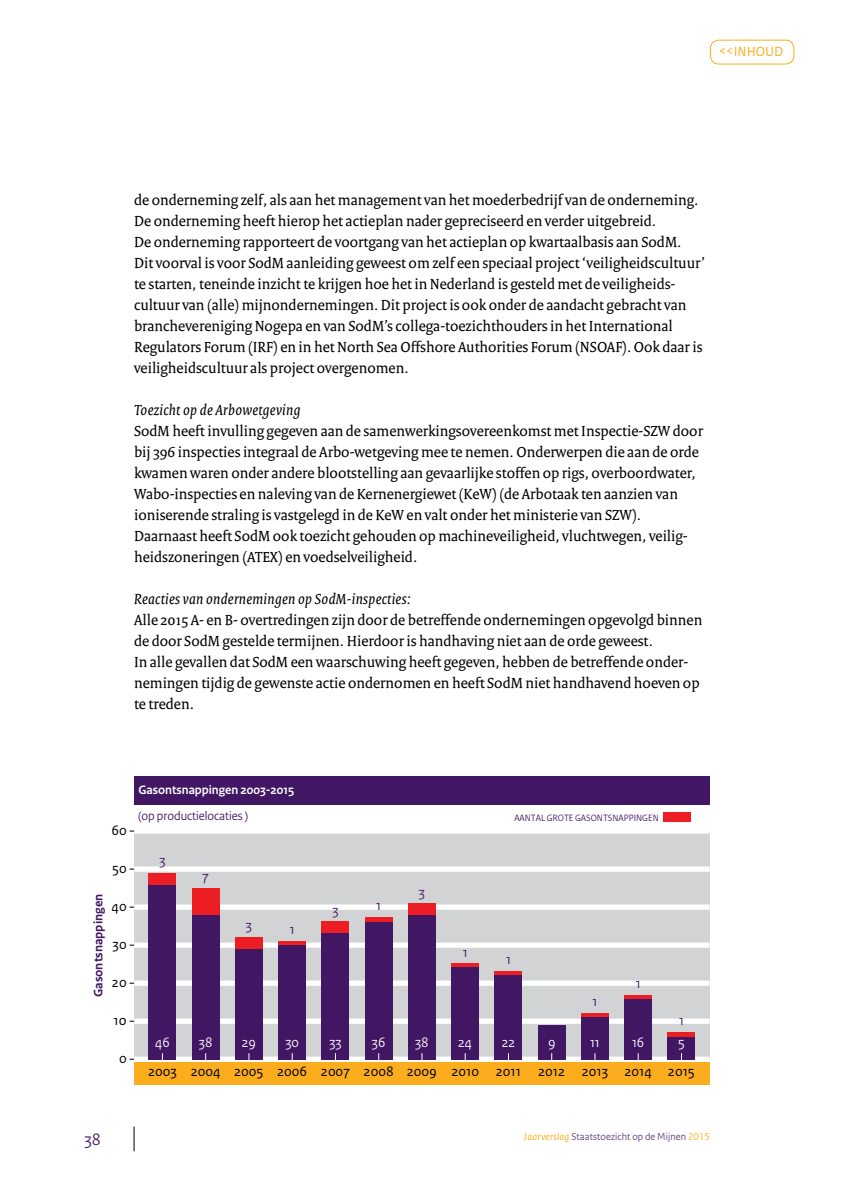
<style>
.page{position:relative;width:844px;height:1191px;background:#fff}
.page>*{position:absolute;margin:0;border:0;box-sizing:border-box;transform-origin:0 0}
.t1{font:17.5px "Rijksoverheid Sans Heading";color:#411663}
.t2{font:15.75px/21px "Rijksoverheid Serif";color:#000}
.t3{font:italic 15.75px "Rijksoverheid Serif";letter-spacing:.025em;color:#000}
.t4{font:14.53px "Rijksoverheid Sans Text";color:#000}
.t5{font:14.53px "Rijksoverheid Sans Heading";color:#fff}
.t6{font:14.53px "Rijksoverheid Sans Heading";color:#411663}
.t7{font:14px "Rijksoverheid Sans Text";color:#fbad1d}
.t8{font:700 12.95px "Rijksoverheid Sans Heading";color:#fff}
.t9{font:12.95px "Rijksoverheid Sans Heading";color:#411663}
.t10{font:700 12.95px "Rijksoverheid Sans Text";color:#411663}
.t11{font:10.5px "Rijksoverheid Sans Heading";letter-spacing:.01em;color:#5a3c78}
.t12{font:9.62px "Rijksoverheid Sans Heading";color:#411663}
.s1{font-family:"Rijksoverheid Sans Text";font-style:italic;color:#fbad1d}
.s2{color:#fbad1d}
</style>
<div class="page">
<svg style="left:134px;top:1126px;width:1px;height:25px"></svg>
<div style="left:134px;top:776px;width:575px;height:29px;background:#411663"></div>
<div style="left:134px;top:1061px;width:575px;height:23px;background:#fbad1d"></div>
<div style="left:134px;top:831px;width:575px;height:228px;background:#d1d3d4"></div>
<div style="left:134px;top:828px;width:575px;height:5px;background:#fff"></div>
<div style="left:134px;top:904px;width:575px;height:5px;background:#fff"></div>
<div style="left:134px;top:866px;width:575px;height:5px;background:#fff"></div>
<div style="left:134px;top:942px;width:575px;height:5px;background:#fff"></div>
<div style="left:134px;top:980px;width:575px;height:5px;background:#fff"></div>
<div style="left:134px;top:1018px;width:575px;height:5px;background:#fff"></div>
<svg style="left:134px;top:1056px;width:575px;height:4px"></svg>
<div style="left:663px;top:812px;width:28px;height:10px;background:#ed1d24"></div>
<div style="left:537px;top:1024px;width:28px;height:35px;background:#411663"></div>
<div style="left:235px;top:937px;width:28px;height:79px;background:#ed1d24"></div>
<div style="left:235px;top:949px;width:28px;height:110px;background:#411663"></div>
<div style="left:278px;top:941px;width:28px;height:74px;background:#ed1d24"></div>
<div style="left:278px;top:945px;width:28px;height:114px;background:#411663"></div>
<div style="left:321px;top:921px;width:28px;height:95px;background:#ed1d24"></div>
<div style="left:321px;top:933px;width:28px;height:126px;background:#411663"></div>
<div style="left:365px;top:917px;width:27px;height:98px;background:#ed1d24"></div>
<div style="left:365px;top:921px;width:27px;height:138px;background:#411663"></div>
<div style="left:408px;top:903px;width:28px;height:113px;background:#ed1d24"></div>
<div style="left:408px;top:915px;width:28px;height:144px;background:#411663"></div>
<div style="left:451px;top:963px;width:28px;height:52px;background:#ed1d24"></div>
<div style="left:451px;top:967px;width:28px;height:92px;background:#411663"></div>
<div style="left:494px;top:971px;width:28px;height:44px;background:#ed1d24"></div>
<div style="left:494px;top:975px;width:28px;height:84px;background:#411663"></div>
<div style="left:581px;top:1013px;width:27px;height:5px;background:#ed1d24"></div>
<div style="left:581px;top:1017px;width:27px;height:42px;background:#411663"></div>
<div style="left:624px;top:995px;width:28px;height:21px;background:#ed1d24"></div>
<div style="left:624px;top:999px;width:28px;height:60px;background:#411663"></div>
<hr style="left:667px;top:1032px;width:28px;height:4px;background:#ed1d24">
<div style="left:667px;top:1036px;width:28px;height:23px;background:#411663"></div>
<div style="left:148px;top:873px;width:28px;height:146px;background:#ed1d24"></div>
<div style="left:148px;top:884px;width:28px;height:175px;background:#411663"></div>
<div style="left:192px;top:888px;width:27px;height:128px;background:#ed1d24"></div>
<div style="left:192px;top:915px;width:27px;height:144px;background:#411663"></div>
<div style="left:709px;top:40px;width:85px;height:24px;border:1px solid #fbad1d;border-radius:9px"></div>
<p class="t7" style="left:718px;top:43px;width:66px">&lt;&lt;INHOUD</p>
<p class="t2" style="left:134px;top:189px;width:572px">de onderneming zelf, als aan het management van het moederbedrijf van de onderneming.<br>De onderneming heeft hierop het actieplan nader gepreciseerd en verder uitgebreid.<br>De onderneming rapporteert de voortgang van het actieplan op kwartaalbasis aan SodM.<br>Dit voorval is voor SodM aanleiding geweest om zelf een speciaal project ‘veiligheidscultuur’ te starten, teneinde inzicht te krijgen hoe het in Nederland is gesteld met de veiligheids&shy;cultuur van (alle) mijnondernemingen. Dit project is ook onder de aandacht gebracht van branchevereniging Nogepa en van SodM’s collega-toezichthouders in het International Regulators Forum (IRF) en in het North Sea Offshore Authorities Forum (NSOAF). Ook daar is veiligheidscultuur als project overgenomen.</p>
<p class="t3" style="left:134px;top:400px;width:168px">Toezicht op de Arbowetgeving</p>
<p class="t2" style="left:134px;top:420px;width:570px">SodM heeft invulling gegeven aan de samenwerkingsovereenkomst met Inspectie-SZW door bij 396 inspecties integraal de Arbo-wetgeving mee te nemen. Onderwerpen die aan de orde kwamen waren onder andere blootstelling aan gevaarlijke stoffen op rigs, overboordwater, Wabo-inspecties en naleving van de Kernenergiewet (KeW) (de Arbotaak ten aanzien van ioniserende straling is vastgelegd in de KeW en valt onder het ministerie van SZW).<br>Daarnaast heeft SodM ook toezicht gehouden op machineveiligheid, vluchtwegen, veilig&shy;heidszoneringen (ATEX) en voedselveiligheid.</p>
<p class="t3" style="left:134px;top:589px;width:278px">Reacties van ondernemingen op SodM-inspecties:</p>
<p class="t2" style="left:134px;top:609px;width:569px">Alle 2015 A- en B- overtredingen zijn door de betreffende ondernemingen opgevolgd binnen de door SodM gestelde termijnen. Hierdoor is handhaving niet aan de orde geweest.<br>In alle gevallen dat SodM een waarschuwing heeft gegeven, hebben de betreffende onder&shy;nemingen tijdig de gewenste actie ondernomen en heeft SodM niet handhavend hoeven op te treden.</p>
<p class="t4" style="left:111px;top:822px;width:17px">60</p>
<p class="t4" style="left:112px;top:860px;width:16px">50</p>
<p class="t10" style="left:91px;top:997px;width:105px;rotate:-90deg">Gasontsnappingen</p>
<p class="t4" style="left:111px;top:898px;width:17px">40</p>
<p class="t4" style="left:113px;top:936px;width:16px">30</p>
<p class="t4" style="left:112px;top:974px;width:16px">20</p>
<p class="t4" style="left:114px;top:1012px;width:15px">1o</p>
<p class="t4" style="left:119px;top:1050px;width:9px">0</p>
<p class="t8" style="left:138px;top:782px;width:157px">Gasontsnappingen 2003-2015</p>
<p class="t9" style="left:138px;top:808px;width:112px">(op productielocaties )</p>
<p class="t12" style="left:514px;top:812px;width:146px">AANTAL GROTE GASONTSNAPPINGEN</p>
<p class="t6" style="left:159px;top:852px;width:8px">3</p>
<p class="t6" style="left:202px;top:868px;width:8px">7</p>
<p class="t6" style="left:246px;top:917px;width:8px">3</p>
<p class="t6" style="left:290px;top:921px;width:6px">1</p>
<p class="t6" style="left:332px;top:901px;width:8px">3</p>
<p class="t6" style="left:376px;top:897px;width:6px">1</p>
<p class="t6" style="left:419px;top:883px;width:8px">3</p>
<p class="t6" style="left:462px;top:943px;width:6px">1</p>
<p class="t6" style="left:506px;top:951px;width:6px">1</p>
<p class="t5" style="left:155px;top:1033px;width:16px">46</p>
<p class="t4" style="left:148px;top:1063px;width:30px">2003</p>
<p class="t5" style="left:199px;top:1033px;width:15px">38</p>
<p class="t4" style="left:191px;top:1063px;width:31px">2004</p>
<p class="t5" style="left:242px;top:1033px;width:16px">29</p>
<p class="t4" style="left:234px;top:1063px;width:31px">2005</p>
<p class="t5" style="left:285px;top:1033px;width:15px">30</p>
<p class="t4" style="left:277px;top:1063px;width:32px">2006</p>
<p class="t5" style="left:329px;top:1033px;width:14px">33</p>
<p class="t4" style="left:321px;top:1063px;width:31px">2007</p>
<p class="t5" style="left:372px;top:1033px;width:15px">36</p>
<p class="t4" style="left:363px;top:1063px;width:32px">2008</p>
<p class="t5" style="left:415px;top:1033px;width:15px">38</p>
<p class="t4" style="left:407px;top:1063px;width:32px">2009</p>
<p class="t5" style="left:458px;top:1033px;width:15px">24</p>
<p class="t4" style="left:451px;top:1063px;width:29px">2010</p>
<p class="t5" style="left:501px;top:1033px;width:15px">22</p>
<p class="t4" style="left:495px;top:1063px;width:27px">2011</p>
<p class="t5" style="left:548px;top:1033px;width:9px">9</p>
<p class="t4" style="left:538px;top:1063px;width:29px">2012</p>
<p class="t6" style="left:592px;top:993px;width:6px">1</p>
<p class="t5" style="left:590px;top:1033px;width:11px">11</p>
<p class="t4" style="left:581px;top:1063px;width:28px">2013</p>
<p class="t6" style="left:635px;top:974px;width:6px">1</p>
<p class="t5" style="left:632px;top:1033px;width:14px">16</p>
<p class="t4" style="left:624px;top:1063px;width:29px">2014</p>
<p class="t6" style="left:678px;top:1012px;width:6px">1</p>
<p class="t5" style="left:678px;top:1033px;width:8px">5</p>
<p class="t4" style="left:667px;top:1063px;width:29px">2015</p>
<p class="t1" style="left:84px;top:1128px;width:18px">38</p>
<p class="t11" style="left:523px;top:1130px;width:187px"><span class="s1">Jaarverslag</span> Staatstoezicht op de Mijnen <span class="s2">2015</span></p>
</div>
